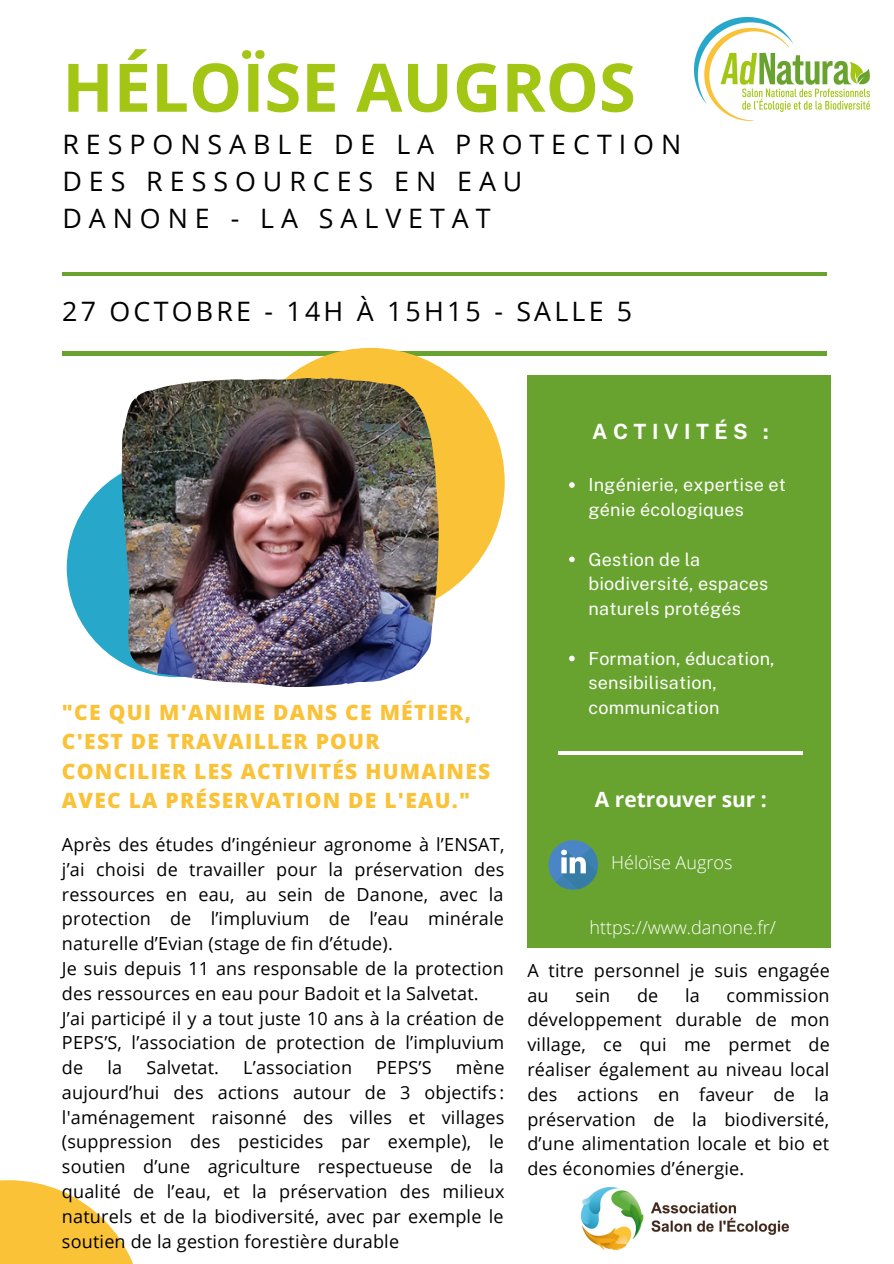
<style>
.page{position:relative;width:894px;height:1264px;background:#fff}
.page>*{position:absolute;margin:0;border:0;box-sizing:border-box;transform-origin:0 0}
.t1{font:700 66.9px "Open Sans";color:#a3c614}
.t2{font:26.7px/37.2px "Open Sans";letter-spacing:.26em;color:#000}
.t3{font:26.7px "Open Sans";letter-spacing:.12em;color:#000}
.t4{font:800 21px/29.2px "Open Sans";letter-spacing:.06em;color:#fac237}
.t5{font:700 21px "Open Sans";color:#fff}
.t6{font:700 21px "Public Sans";letter-spacing:.26em;color:#fff}
.t7{font:18px/24.8px "Open Sans";letter-spacing:.01em;color:#000}
.t8{font:18px/24.8px "Public Sans";letter-spacing:.01em;color:#fff}
.t9{font:300 18px "Open Sans";color:#fff}
</style>
<div class="page">
<hr style="left:62px;top:272px;width:764px;height:3px;background:#68a32f">
<hr style="left:62px;top:352px;width:764px;height:3px;background:#68a32f">
<div style="left:67px;top:458px;width:218px;height:219px;background:#27a7ca;border-radius:50%"></div>
<div style="left:236px;top:348px;width:268px;height:268px;background:#fac237;border-radius:50%"></div>
<div style="left:527px;top:375px;width:303px;height:572px;background:#68a32f"></div>
<hr style="left:558px;top:751px;width:244px;height:3px;background:#fff">
<img style="left:581px;top:1187px;width:207px;height:61px">
<img style="left:694px;top:17px;width:175px;height:104px">
<img style="left:121px;top:378px;width:317px;height:309px">
<svg style="left:0;top:1180px;width:133px;height:83px"></svg>
<div style="left:548px;top:840px;width:49px;height:49px;background:#4a86c5;border-radius:50%"></div>
<svg style="left:555px;top:847px;width:43px;height:43px"></svg>
<svg style="left:569px;top:482px;width:5px;height:6px"></svg>
<svg style="left:569px;top:556px;width:5px;height:6px"></svg>
<svg style="left:569px;top:655px;width:5px;height:6px"></svg>
<h1 class="t1" style="left:62px;top:40px;width:574px">HÉLOÏSE AUGROS</h1>
<h2 class="t2" style="left:62px;top:125px;width:620px">RESPONSABLE DE LA PROTECTION<br>DES RESSOURCES EN EAU<br>DANONE - LA SALVETAT</h2>
<h2 class="t3" style="left:62px;top:292px;width:571px">27 OCTOBRE - 14H À 15H15 - SALLE 5</h2>
<p class="t4" style="left:62px;top:697px;width:430px">"CE QUI M'ANIME DANS CE MÉTIER,<br>C'EST DE TRAVAILLER POUR<br>CONCILIER LES ACTIVITÉS HUMAINES<br>AVEC LA PRÉSERVATION DE L'EAU."</p>
<p class="t7" style="left:62px;top:831px;width:444px">Après des études d’ingénieur agronome à l’ENSAT, j’ai choisi de travailler pour la préservation des ressources en eau, au sein de Danone, avec la protection de l’impluvium de l’eau minérale naturelle d’Evian (stage de fin d’étude).<br>Je suis depuis 11 ans responsable de la protection des ressources en eau pour Badoit et la Salvetat.<br>J’ai participé il y a tout juste 10 ans à la création de PEPS’S, l’association de protection de l’impluvium de</p>
<p class="t7" style="left:62px;top:1054px;width:444px;text-align:justify;text-indent:394px">mène aujourd’hui des actions autour de 3 objectifs : l'aménagement raisonné des villes et villages (suppression des pesticides par exemple), le soutien d’une agriculture respectueuse de la qualité de l’eau, et la préservation des milieux naturels et de la biodiversité, avec par exemple le soutien de la gestion forestière durable</p>
<p class="t7" style="left:107px;top:1054px;width:16px">la</p>
<p class="t7" style="left:146px;top:1054px;width:74px">Salvetat.</p>
<p class="t7" style="left:243px;top:1054px;width:110px">L’association</p>
<p class="t7" style="left:376px;top:1054px;width:57px">PEPS’S</p>
<p class="t6" style="left:592px;top:419px;width:178px">ACTIVITÉS :</p>
<p class="t8" style="left:588px;top:472px;width:199px">Ingénierie, expertise et génie écologiques</p>
<p class="t8" style="left:588px;top:546px;width:181px">Gestion de la biodiversité, espaces naturels protégés</p>
<p class="t8" style="left:588px;top:645px;width:188px">Formation, éducation, sensibilisation, communication</p>
<p class="t5" style="left:594px;top:785px;width:173px">A retrouver sur :</p>
<p class="t9" style="left:611px;top:850px;width:123px">Héloïse Augros</p>
<p class="t9" style="left:589px;top:914px;width:188px">https://www.danone.fr/</p>
<p class="t7" style="left:527px;top:957px;width:304px">A titre personnel je suis engagée au</p>
<p class="t7" style="left:575px;top:982px;width:36px">sein</p>
<p class="t7" style="left:636px;top:982px;width:23px">de</p>
<p class="t7" style="left:685px;top:982px;width:16px">la</p>
<p class="t7" style="left:527px;top:982px;width:304px;text-align:justify;text-indent:199px">commission développement durable de mon village, ce qui me permet de réaliser également au niveau local des actions en faveur de la préservation de la biodiversité, d’une alimentation locale et bio et des économies d’énergie.</p>
</div>
